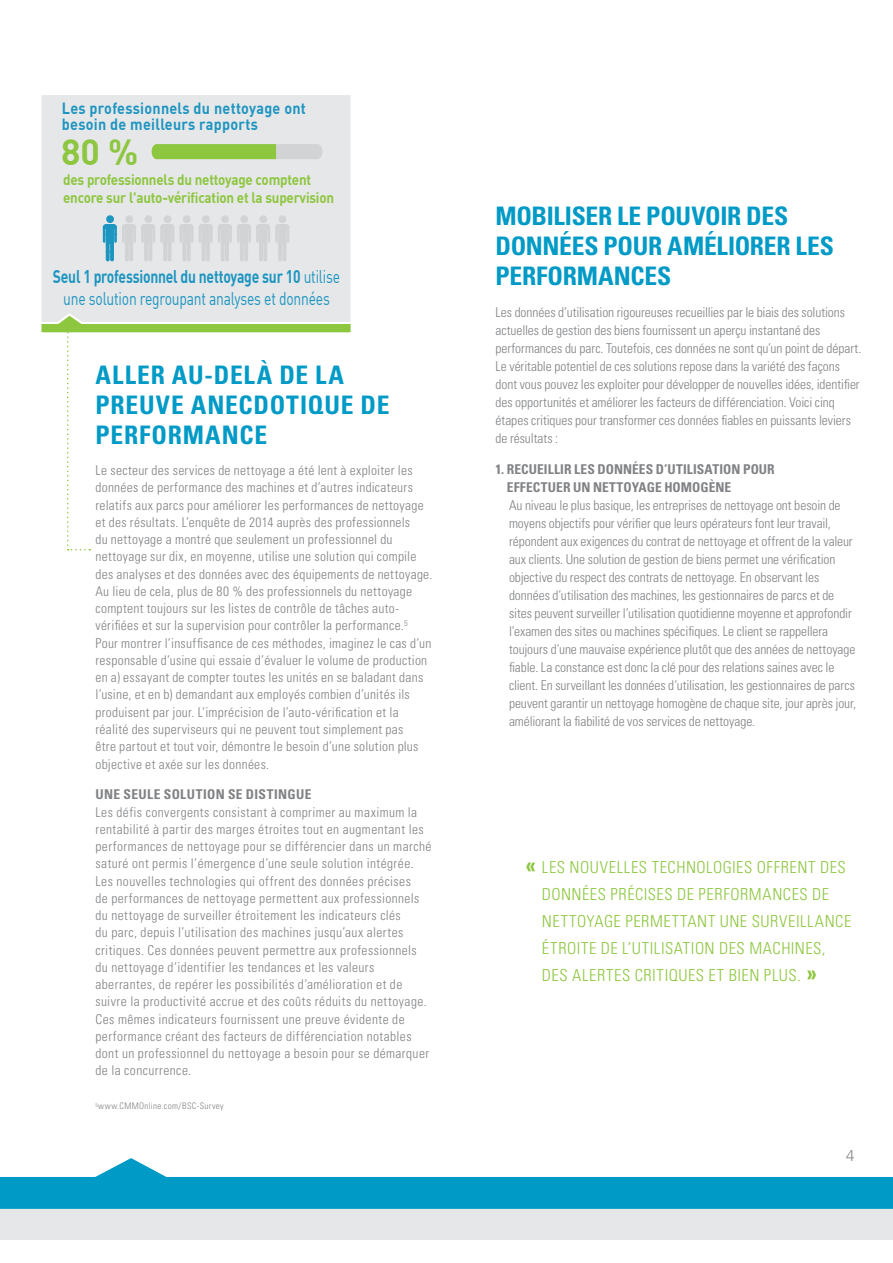
<style>
.page{position:relative;width:893px;height:1263px;background:#fff}
.page>*{position:absolute;margin:0;border:0;box-sizing:border-box;transform-origin:0 0}
.t1{font:700 35.7px "DIN";color:#8dc63f}
.t2{font:700 condensed 25.5px/30px "Univers LT Std";letter-spacing:.005em;color:#009ac7}
.t3{font:700 condensed 25.5px/30px "Univers LT Std";letter-spacing:.035em;color:#009ac7}
.t4{font:18px/21.6px "DIN";letter-spacing:-.015em;color:#1d95c1;text-align:center;scale:.77 1}
.t5{font:300 condensed 16.5px/27px "Univers LT Std";letter-spacing:.03em;color:#8dc63f}
.t6{font:700 15.9px/15.9px "DIN";letter-spacing:.02em;color:#1d95c1;scale:.9 1}
.t7{font:300 15px "Trade Gothic";color:#808285}
.t8{font:700 14.85px/17.9px "DIN";letter-spacing:-.015em;color:#8dc63f;scale:.9 1}
.t9{font:300 condensed 13.5px/17.2px "Univers LT Std";letter-spacing:.015em;color:#808285}
.t10{font:300 condensed 13.5px/18px "Univers LT Std";letter-spacing:-.005em;color:#808285}
.t11{font:700 condensed 13.5px/18px "Univers LT Std";letter-spacing:.015em;color:#808285}
.t12{font:300 condensed 9px "Univers LT Std";letter-spacing:.04em;color:#808285}
.s1{font-weight:700}
.s2{font-weight:700;font-size:22.5px}
</style>
<div class="page">
<div style="left:40px;top:233px;width:312px;height:100px;background:#8dc63f"></div>
<div style="left:39px;top:232px;width:314px;height:102px;border:2px solid #fff"></div>
<div style="left:39px;top:95px;width:314px;height:230px;background:#e6e7e8"></div>
<svg style="left:152px;top:144px;width:170px;height:15px"></svg>
<svg style="left:103px;top:215px;width:186px;height:46px"></svg>
<div style="left:0;top:1185px;width:893px;height:54px;background:#e6e7e8"></div>
<svg style="left:0;top:1158px;width:893px;height:51px;fill:#009ac7"></svg>
<svg style="left:67px;top:321px;width:23px;height:229px"></svg>
<p class="t6" style="left:62px;top:100px;width:273px">Les professionnels du nettoyage ont besoin de meilleurs rapports</p>
<h1 class="t1" style="left:61px;top:128px;width:79px">80 %</h1>
<p class="t8" style="left:63px;top:171px;width:303px">des professionnels du nettoyage comptent encore sur l'auto-vérification et la supervision</p>
<h3 class="t4" style="left:53px;top:266px;width:375px"><span class="s1">Seul 1 professionnel du nettoyage sur 10</span> utilise une solution regroupant analyses et données</h3>
<h2 class="t3" style="left:95px;top:360px;width:295px">ALLER AU-DELÀ DE LA<br>PREUVE ANECDOTIQUE DE<br>PERFORMANCE</h2>
<p class="t9" style="left:95px;top:462px;width:338px">Le secteur des services de nettoyage a été lent à exploiter les données de performance des machines et d’autres indicateurs relatifs aux parcs pour améliorer les performances de nettoyage et des résultats. L’enquête de 2014 auprès des professionnels<br>du nettoyage a montré que seulement un professionnel du nettoyage sur dix, en moyenne, utilise une solution qui compile des analyses et des données avec des équipements de nettoyage.<br>Au lieu de cela, plus de 80 % des professionnels du nettoyage comptent toujours sur les listes de contrôle de tâches auto&shy;vérifiées et sur la supervision pour contrôler la performance.<sup>5<br></sup>Pour montrer l’insuffisance de ces méthodes, imaginez le cas d’un responsable d’usine qui essaie d’évaluer le volume de production en a) essayant de compter toutes les unités en se baladant dans l’usine, et en b) demandant aux employés combien d’unités ils produisent par jour. L’imprécision de l’auto-vérification et la réalité des superviseurs qui ne peuvent tout simplement pas<br>être partout et tout voir, démontre le besoin d’une solution plus objective et axée sur les données.</p>
<p class="t11" style="left:95px;top:785px;width:218px">UNE SEULE SOLUTION SE DISTINGUE</p>
<p class="t9" style="left:95px;top:803px;width:338px">Les défis convergents consistant à comprimer au maximum la rentabilité à partir des marges étroites tout en augmentant les performances de nettoyage pour se différencier dans un marché saturé ont permis l’émergence d’une seule solution intégrée.<br>Les nouvelles technologies qui offrent des données précises<br>de performances de nettoyage permettent aux professionnels du nettoyage de surveiller étroitement les indicateurs clés<br>du parc, depuis l’utilisation des machines jusqu’aux alertes critiques. Ces données peuvent permettre aux professionnels du nettoyage d’identifier les tendances et les valeurs aberrantes, de repérer les possibilités d’amélioration et de suivre la productivité accrue et des coûts réduits du nettoyage.<br>Ces mêmes indicateurs fournissent une preuve évidente de performance créant des facteurs de différenciation notables dont un professionnel du nettoyage a besoin pour se démarquer de la concurrence.</p>
<p class="t12" style="left:95px;top:1101px;width:130px"><sup>5</sup>www.CMMOnline.com/BSC-Survey</p>
<h2 class="t2" style="left:495px;top:201px;width:340px">MOBILISER LE POUVOIR DES<br>DONNÉES POUR AMÉLIORER LES<br>PERFORMANCES</h2>
<p class="t10" style="left:495px;top:303px;width:367px">Les données d’utilisation rigoureuses recueillies par le biais des solutions actuelles de gestion des biens fournissent un aperçu instantané des performances du parc. Toutefois, ces données ne sont qu’un point de départ.<br>Le véritable potentiel de ces solutions repose dans la variété des façons dont vous pouvez les exploiter pour développer de nouvelles idées, identifier des opportunités et améliorer les facteurs de différenciation. Voici cinq étapes critiques pour transformer ces données fiables en puissants leviers de résultats :</p>
<p class="t11" style="left:507px;top:460px;width:269px;text-indent:-11px">1. RECUEILLIR LES DONNÉES D’UTILISATION POUR<br>EFFECTUER UN NETTOYAGE HOMOGÈNE</p>
<p class="t10" style="left:509px;top:497px;width:349px">Au niveau le plus basique, les entreprises de nettoyage ont besoin de moyens objectifs pour vérifier que leurs opérateurs font leur travail, répondent aux exigences du contrat de nettoyage et offrent de la valeur aux clients. Une solution de gestion de biens permet une vérification objective du respect des contrats de nettoyage. En observant les données d’utilisation des machines, les gestionnaires de parcs et de sites peuvent surveiller l’utilisation quotidienne moyenne et approfondir l’examen des sites ou machines spécifiques. Le client se rappellera toujours d’une mauvaise expérience plutôt que des années de nettoyage fiable. La constance est donc la clé pour des relations saines avec le client. En surveillant les données d’utilisation, les gestionnaires de parcs peuvent garantir un nettoyage homogène de chaque site, jour après jour, améliorant la fiabilité de vos services de nettoyage.</p>
<p class="t5" style="left:542px;top:854px;width:311px;text-indent:-16px"><span class="s2">«</span> LES NOUVELLES TECHNOLOGIES OFFRENT DES DONNÉES PRÉCISES DE PERFORMANCES DE NETTOYAGE PERMETTANT UNE SURVEILLANCE ÉTROITE DE L’UTILISATION DES MACHINES, DES ALERTES CRITIQUES ET BIEN PLUS. <span class="s2">»</span></p>
<p class="t7" style="left:846px;top:1146px;width:10px">4</p>
</div>
